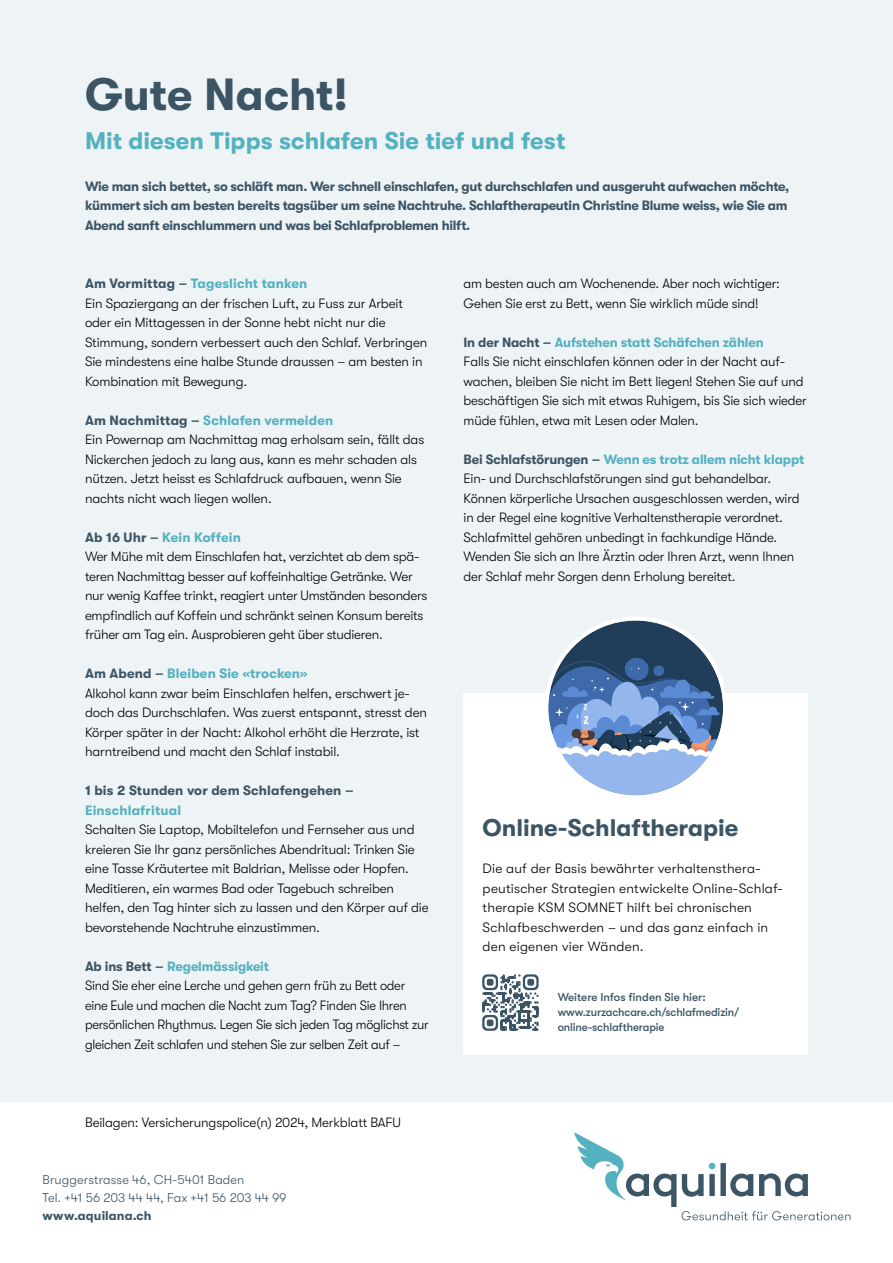
<style>
.page{position:relative;width:893px;height:1263px;background:#fff}
.page>*{position:absolute;margin:0;border:0;box-sizing:border-box;transform-origin:0 0}
.t1{font:700 45px "GT Walsheim";color:#3c5565}
.t2{font:700 24px "GT Walsheim";letter-spacing:.005em;color:#54b1bf}
.t3{font:700 24px "GT Walsheim";color:#3c5565}
.t4{font:300 13.5px/19.5px "GT Walsheim";letter-spacing:-.01em;color:#000}
.t5{font:700 13.5px/19.5px "GT Walsheim";letter-spacing:-.02em;color:#3c5565}
.t6{font:300 13.5px/19.5px "GT Walsheim";letter-spacing:-.01em;color:#000;scale:.96 1}
.t7{font:300 13.5px/19.5px "GT Walsheim";letter-spacing:.015em;color:#000}
.t8{font:700 13.5px "GT Walsheim";letter-spacing:.01em;color:#3c5565}
.t9{font:700 13.5px "GT Walsheim";letter-spacing:.01em;color:#54b1bf}
.t10{font:300 12.75px/18px "GT Walsheim";letter-spacing:.01em;color:#3c5565}
.t11{font:700 12.75px "GT Walsheim";letter-spacing:.01em;color:#3c5565}
.t12{font:500 11.55px/15px "GT Walsheim";letter-spacing:-.01em;color:#3c5565}
.s1{font-weight:700;color:#3c5565}
.s2{font-weight:700;color:#54b1bf}
</style>
<div class="page">
<div style="left:0;top:0;width:893px;height:1101px;background:#eef3f6"></div>
<svg style="left:574px;top:1132px;width:276px;height:88px"></svg>
<div style="left:463px;top:693px;width:345px;height:361px;background:#fff"></div>
<div style="left:548px;top:620px;width:175px;height:175px;background:#203e5a;border-radius:87px"></div>
<svg style="left:549px;top:657px;width:173px;height:137px"></svg>
<div style="left:544px;top:616px;width:183px;height:183px;border:4px solid #fff;border-radius:50%"></div>
<svg style="left:482px;top:974px;width:57px;height:57px"></svg>
<div style="left:487px;top:1019px;width:6px;height:7px;background:#3c5565;border-radius:2px"></div>
<h1 class="t1" style="left:85px;top:69px;width:264px">Gute Nacht!</h1>
<h2 class="t2" style="left:85px;top:127px;width:482px">Mit diesen Tipps schlafen Sie tief und fest</h2>
<p class="t5" style="left:85px;top:176px;width:706px">Wie man sich bettet, so schläft man. Wer schnell einschlafen, gut durchschlafen und ausgeruht aufwachen möchte, kümmert sich am besten bereits tagsüber um seine Nachtruhe. Schlaftherapeutin Christine Blume weiss, wie Sie am<br>Abend sanft einschlummern und was bei Schlafproblemen hilft.</p>
<p class="t4" style="left:85px;top:274px;width:344px"><span class="s1">Am Vormittag –</span> <span class="s2">Tageslicht tanken<br></span>Ein Spaziergang an der frischen Luft, zu Fuss zur Arbeit oder ein Mittagessen in der Sonne hebt nicht nur die Stimmung, sondern verbessert auch den Schlaf. Verbringen Sie mindestens eine halbe Stunde draussen – am besten in Kombination mit Bewegung.</p>
<p class="t4" style="left:85px;top:410px;width:341px"><span class="s1">Am Nachmittag –</span> <span class="s2">Schlafen vermeiden<br></span>Ein Powernap am Nachmittag mag erholsam sein, fällt das Nickerchen jedoch zu lang aus, kann es mehr schaden als nützen. Jetzt heisst es Schlafdruck aufbauen, wenn Sie nachts nicht wach liegen wollen.</p>
<p class="t4" style="left:85px;top:527px;width:344px"><span class="s1">Ab 16 Uhr –</span> <span class="s2">Kein Koffein<br></span>Wer Mühe mit dem Einschlafen hat, verzichtet ab dem spä&shy;teren Nachmittag besser auf koffeinhaltige Getränke. Wer nur wenig Kaffee trinkt, reagiert unter Umständen besonders empfindlich auf Koffein und schränkt seinen Konsum bereits früher am Tag ein. Ausprobieren geht über studieren.</p>
<p class="t4" style="left:85px;top:664px;width:343px"><span class="s1">Am Abend –</span> <span class="s2">Bleiben Sie «trocken»<br></span>Alkohol kann zwar beim Einschlafen helfen, erschwert je&shy;doch das Durchschlafen. Was zuerst entspannt, stresst den Körper später in der Nacht: Alkohol erhöht die Herzrate, ist harntreibend und macht den Schlaf instabil.</p>
<p class="t8" style="left:85px;top:783px;width:270px">1 bis 2 Stunden vor dem Schlafengehen –</p>
<p class="t9" style="left:85px;top:802px;width:98px">Einschlafritual</p>
<p class="t4" style="left:85px;top:820px;width:345px">Schalten Sie Laptop, Mobiltelefon und Fernseher aus und kreieren Sie Ihr ganz persönliches Abendritual: Trinken Sie eine Tasse Kräutertee mit Baldrian, Melisse oder Hopfen.<br>Meditieren, ein warmes Bad oder Tagebuch schreiben helfen, den Tag hinter sich zu lassen und den Körper auf die bevorstehende Nachtruhe einzustimmen.</p>
<p class="t6" style="left:85px;top:956px;width:360px"><span class="s1">Ab ins Bett –</span> <span class="s2">Regelmässigkeit<br></span>Sind Sie eher eine Lerche und gehen gern früh zu Bett oder eine Eule und machen die Nacht zum Tag? Finden Sie Ihren persönlichen Rhythmus. Legen Sie sich jeden Tag möglichst zur gleichen Zeit schlafen und stehen Sie zur selben Zeit auf –</p>
<p class="t4" style="left:85px;top:1112px;width:317px">Beilagen: Versicherungspolice(n) 2024, Merkblatt BAFU</p>
<p class="t10" style="left:43px;top:1171px;width:245px">Bruggerstrasse 46, CH-5401 Baden<br>Tel. +41 56 203 44 44, Fax +41 56 203 44 99</p>
<p class="t11" style="left:43px;top:1209px;width:111px">www.aquilana.ch</p>
<p class="t4" style="left:463px;top:274px;width:318px">am besten auch am Wochenende. Aber noch wichtiger:<br>Gehen Sie erst zu Bett, wenn Sie wirklich müde sind!</p>
<p class="t4" style="left:463px;top:332px;width:345px"><span class="s1">In der Nacht –</span> <span class="s2">Aufstehen statt Schäfchen zählen<br></span>Falls Sie nicht einschlafen können oder in der Nacht auf&shy;wachen, bleiben Sie nicht im Bett liegen! Stehen Sie auf und beschäftigen Sie sich mit etwas Ruhigem, bis Sie sich wieder müde fühlen, etwa mit Lesen oder Malen.</p>
<p class="t4" style="left:463px;top:449px;width:342px"><span class="s1">Bei Schlafstörungen –</span> <span class="s2">Wenn es trotz allem nicht klappt </span>Ein- und Durchschlafstörungen sind gut behandelbar.<br>Können körperliche Ursachen ausgeschlossen werden, wird in der Regel eine kognitive Verhaltenstherapie verordnet.<br>Schlafmittel gehören unbedingt in fachkundige Hände.<br>Wenden Sie sich an Ihre Ärztin oder Ihren Arzt, wenn Ihnen der Schlaf mehr Sorgen denn Erholung bereitet.</p>
<h2 class="t3" style="left:483px;top:814px;width:257px">Online-Schlaftherapie</h2>
<p class="t7" style="left:483px;top:859px;width:302px">Die auf der Basis bewährter verhaltensthera&shy;peutischer Strategien entwickelte Online-Schlaf&shy;therapie KSM SOMNET hilft bei chronischen Schlafbeschwerden – und das ganz einfach in den eigenen vier Wänden.</p>
<p class="t12" style="left:558px;top:990px;width:183px">Weitere Infos finden Sie hier: www.zurzachcare.ch/schlafmedizin/ online-schlaftherapie</p>
</div>
